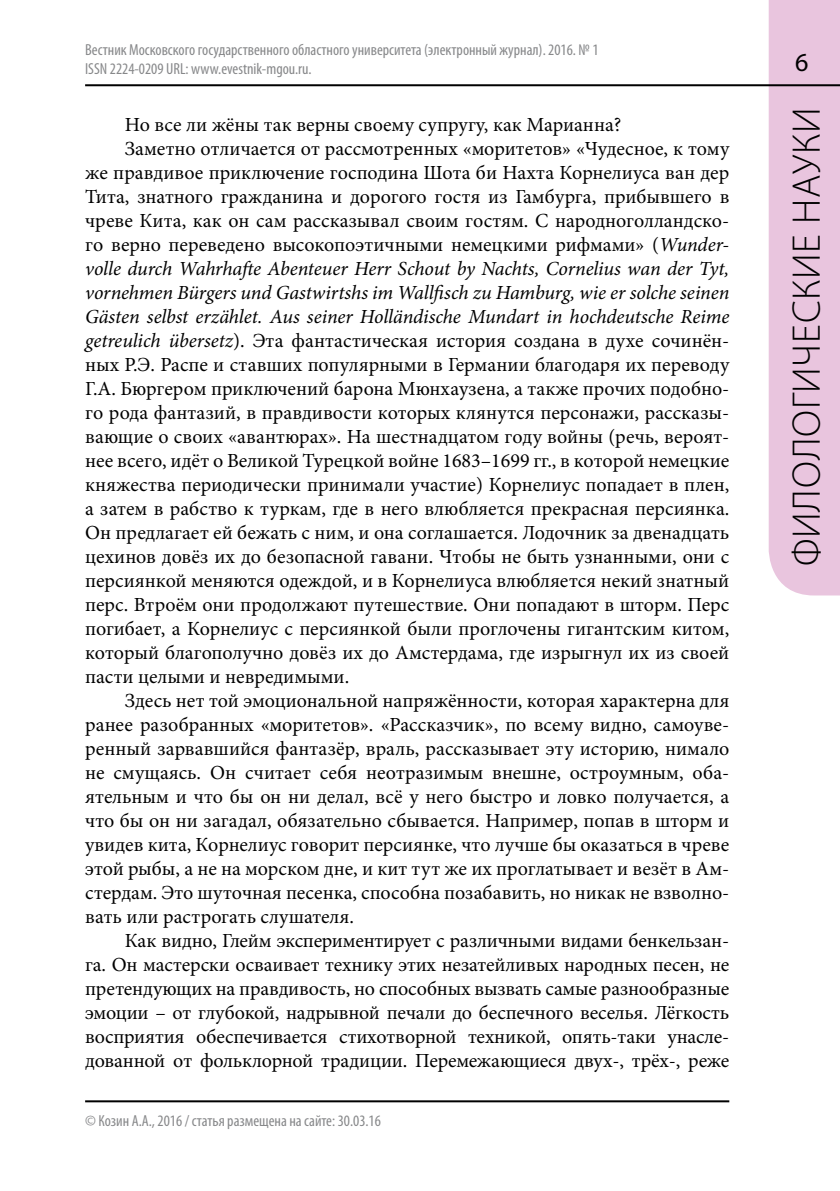
<style>
.page{position:relative;width:840px;height:1191px;background:#fff}
.page>*{position:absolute;margin:0;border:0;box-sizing:border-box;transform-origin:0 0}
.t1{font:300 40px "Myriad Pro";letter-spacing:.02em;color:#000}
.t2{font:26px "Myriad Pro";color:#000}
.t3{font:20px "Minion Pro";color:#000}
.t4{font:italic 20px "Minion Pro";letter-spacing:-.005em;color:#000}
.t5{font:condensed 16px/19.2px "Myriad Pro";color:#87888a}
.s1{font-style:italic}
</style>
<div class="page">
<div style="left:768px;top:0;width:71px;height:595px;background:#e9c5de"></div>
<hr style="left:85px;top:84px;width:754px;height:2px;background:#000">
<hr style="left:85px;top:1100px;width:644px;height:2px;background:#000">
<p class="t5" style="left:85px;top:39px;width:514px">Вестник Московского государственного областного университета (электронный журнал). 2016. № 1<br>ISSN 2224-0209 URL: www.evestnik-mgou.ru.</p>
<p class="t3" style="left:125px;top:111px;width:497px">Но все ли жёны так верны своему супругу, как Марианна?</p>
<p class="t3" style="left:125px;top:135px;width:605px">Заметно отличается от рассмотренных «моритетов» «Чудесное, к тому</p>
<p class="t3" style="left:85px;top:159px;width:645px">же правдивое приключение господина Шота би Нахта Корнелиуса ван дер</p>
<p class="t3" style="left:85px;top:183px;width:645px">Тита, знатного гражданина и дорогого гостя из Гамбурга, прибывшего в</p>
<p class="t3" style="left:85px;top:207px;width:645px">чреве Кита, как он сам рассказывал своим гостям. С народноголландско-</p>
<p class="t3" style="left:85px;top:231px;width:645px">го верно переведено высокопоэтичными немецкими рифмами» (<span class="s1">Wunder-</span></p>
<p class="t4" style="left:85px;top:255px;width:645px">volle durch Wahrhafte Abenteuer Herr Schout by Nachts, Cornelius wan der Tyt,</p>
<p class="t4" style="left:85px;top:279px;width:645px">vornehmen Bürgers und Gastwirtshs im Wallfisch zu Hamburg, wie er solche seinen</p>
<p class="t4" style="left:85px;top:303px;width:645px">Gästen selbst erzählet. Aus seiner Holländische Mundart in hochdeutsche Reime</p>
<p class="t3" style="left:85px;top:327px;width:645px"><span class="s1">getreulich übersetz</span>). Эта фантастическая история создана в духе сочинён-</p>
<p class="t3" style="left:85px;top:351px;width:645px">ных Р.Э. Распе и ставших популярными в Германии благодаря их переводу</p>
<p class="t3" style="left:85px;top:375px;width:645px">Г.А. Бюргером приключений барона Мюнхаузена, а также прочих подобно-</p>
<p class="t3" style="left:85px;top:399px;width:645px">го рода фантазий, в правдивости которых клянутся персонажи, рассказы-</p>
<p class="t3" style="left:85px;top:423px;width:645px">вающие о своих «авантюрах». На шестнадцатом году войны (речь, вероят-</p>
<p class="t3" style="left:85px;top:447px;width:645px">нее всего, идёт о Великой Турецкой войне 1683–1699 гг., в которой немецкие</p>
<p class="t3" style="left:85px;top:471px;width:645px">княжества периодически принимали участие) Корнелиус попадает в плен,</p>
<p class="t3" style="left:85px;top:495px;width:645px">а затем в рабство к туркам, где в него влюбляется прекрасная персиянка.</p>
<p class="t3" style="left:85px;top:519px;width:645px">Он предлагает ей бежать с ним, и она соглашается. Лодочник за двенадцать</p>
<p class="t3" style="left:85px;top:543px;width:645px">цехинов довёз их до безопасной гавани. Чтобы не быть узнанными, они с</p>
<p class="t3" style="left:85px;top:567px;width:645px">персиянкой меняются одеждой, и в Корнелиуса влюбляется некий знатный</p>
<p class="t3" style="left:85px;top:591px;width:645px">перс. Втроём они продолжают путешествие. Они попадают в шторм. Перс</p>
<p class="t3" style="left:85px;top:615px;width:645px">погибает, а Корнелиус с персиянкой были проглочены гигантским китом,</p>
<p class="t3" style="left:85px;top:639px;width:645px">который благополучно довёз их до Амстердама, где изрыгнул их из своей</p>
<p class="t3" style="left:85px;top:663px;width:265px">пасти целыми и невредимыми.</p>
<p class="t3" style="left:125px;top:687px;width:605px">Здесь нет той эмоциональной напряжённости, которая характерна для</p>
<p class="t3" style="left:85px;top:711px;width:645px">ранее разобранных «моритетов». «Рассказчик», по всему видно, самоуве-</p>
<p class="t3" style="left:85px;top:735px;width:645px">ренный зарвавшийся фантазёр, враль, рассказывает эту историю, нимало</p>
<p class="t3" style="left:85px;top:759px;width:645px">не смущаясь. Он считает себя неотразимым внешне, остроумным, оба-</p>
<p class="t3" style="left:85px;top:783px;width:645px">ятельным и что бы он ни делал, всё у него быстро и ловко получается, а</p>
<p class="t3" style="left:85px;top:807px;width:645px">что бы он ни загадал, обязательно сбывается. Например, попав в шторм и</p>
<p class="t3" style="left:85px;top:831px;width:645px">увидев кита, Корнелиус говорит персиянке, что лучше бы оказаться в чреве</p>
<p class="t3" style="left:85px;top:855px;width:645px">этой рыбы, а не на морском дне, и кит тут же их проглатывает и везёт в Ам-</p>
<p class="t3" style="left:85px;top:879px;width:645px">стердам. Это шуточная песенка, способна позабавить, но никак не взволно-</p>
<p class="t3" style="left:85px;top:903px;width:270px">вать или растрогать слушателя.</p>
<p class="t3" style="left:125px;top:927px;width:605px">Как видно, Глейм экспериментирует с различными видами бенкельзан-</p>
<p class="t3" style="left:85px;top:951px;width:645px">га. Он мастерски осваивает технику этих незатейливых народных песен, не</p>
<p class="t3" style="left:85px;top:975px;width:645px">претендующих на правдивость, но способных вызвать самые разнообразные</p>
<p class="t3" style="left:85px;top:999px;width:645px">эмоции – от глубокой, надрывной печали до беспечного веселья. Лёгкость</p>
<p class="t3" style="left:85px;top:1023px;width:645px">восприятия обеспечивается стихотворной техникой, опять-таки унасле-</p>
<p class="t3" style="left:85px;top:1047px;width:645px">дованной от фольклорной традиции. Перемежающиеся двух-, трёх-, реже</p>
<p class="t5" style="left:85px;top:1111px;width:297px">© Козин А.А., 2016 / статья размещена на сайте: 30.03.16</p>
<h2 class="t2" style="left:794px;top:47px;width:15px">6</h2>
<h1 class="t1" style="left:782px;top:566px;width:461px;rotate:-90deg">филологические науки</h1>
</div>
